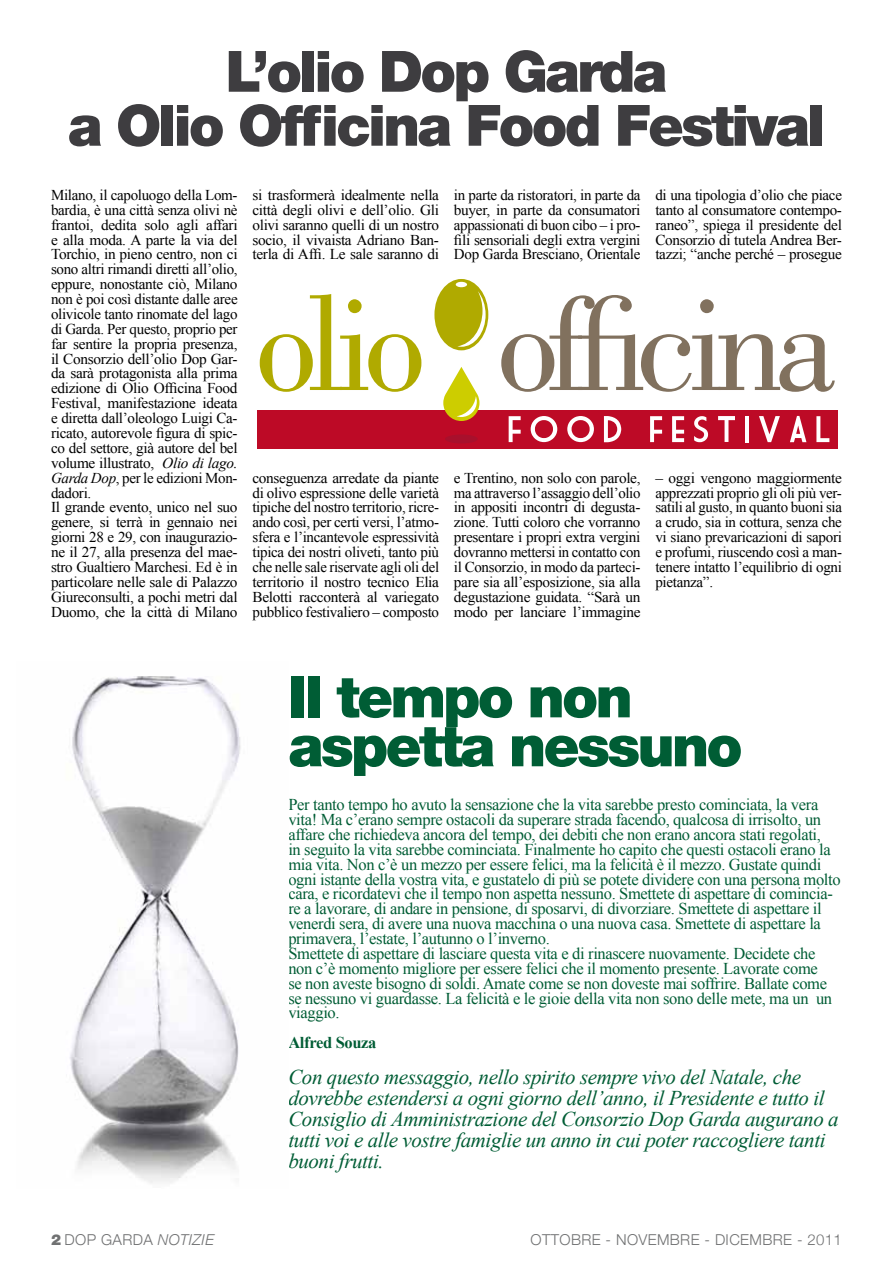
<style>
.page{position:relative;width:893px;height:1263px;background:#fff}
.page>*{position:absolute;margin:0;border:0;box-sizing:border-box;transform-origin:0 0}
.t1{font:900 57.75px/48.9px "Helvetica Neue LT Std";letter-spacing:-.05em;color:#005d35}
.t2{font:900 57px/54px "Helvetica Neue LT Std";letter-spacing:-.05em;color:#3e3d40;text-align:center}
.t3{font:italic 21px/21px "Times New Roman";letter-spacing:-.02em;color:#005d35}
.t4{font:16.5px/14.9px "Times New Roman";letter-spacing:-.02em;color:#005d35}
.t5{font:700 16.5px "Times New Roman";letter-spacing:-.02em;color:#005d35}
.t6{font:15px/14.9px "Times New Roman";letter-spacing:-.02em;color:#000;text-align:justify}
.t7{font:300 15px "Helvetica Neue";letter-spacing:.025em;color:#707172}
.s1{font-style:italic}
.s2{font-family:"Helvetica Neue LT Std";font-weight:900}
</style>
<div class="page">
<img style="left:70px;top:676px;width:171px;height:507px">
<div style="left:257px;top:410px;width:580px;height:38px;background:#bd0a26"></div>
<svg style="left:509px;top:416px;width:12px;height:26px"></svg>
<svg style="left:531px;top:416px;width:26px;height:26px"></svg>
<svg style="left:567px;top:416px;width:27px;height:26px"></svg>
<svg style="left:604px;top:416px;width:17px;height:26px"></svg>
<svg style="left:650px;top:416px;width:12px;height:26px"></svg>
<svg style="left:672px;top:416px;width:12px;height:26px"></svg>
<svg style="left:694px;top:416px;width:14px;height:26px"></svg>
<svg style="left:718px;top:416px;width:17px;height:26px"></svg>
<hr style="left:745px;top:416px;width:4px;height:26px;background:#fff">
<svg style="left:759px;top:416px;width:21px;height:26px"></svg>
<svg style="left:790px;top:416px;width:16px;height:26px"></svg>
<svg style="left:816px;top:416px;width:13px;height:26px"></svg>
<svg style="left:260px;top:294px;width:161px;height:98px"></svg>
<svg style="left:501px;top:295px;width:334px;height:97px"></svg>
<div style="left:434px;top:279px;width:54px;height:71px;background:#b0aa00;border-radius:50%"></div>
<svg style="left:457px;top:291px;width:29px;height:56px"></svg>
<div style="left:456px;top:282px;width:11px;height:5px;background:#fff;border-radius:50%"></div>
<svg style="left:443px;top:367px;width:36px;height:54px"></svg>
<div style="left:445px;top:434px;width:33px;height:9px;background:#a8102c;border-radius:50%"></div>
<h2 class="t2" style="left:68px;top:44px;width:759px">L’olio Dop Garda<br>a Olio Officina Food Festival</h2>
<p class="t6" style="left:51px;top:187px;width:188px;text-align:left">Milano, il capoluogo della Lom&shy;bardia, è una città senza olivi nè frantoi, dedita solo agli affari e alla moda. A parte la via del<br>Torchio, in pieno centro, non ci sono altri rimandi diretti all’olio, eppure, nonostante ciò, Milano non è poi così distante dalle aree olivicole tanto rinomate del lago di Garda. Per questo, proprio per far sentire la propria presenza, il Consorzio dell’olio Dop Gar&shy;da sarà protagonista alla prima edizione di Olio Officina Food<br>Festival, manifestazione ideata e diretta dall’oleologo Luigi Ca&shy;ricato, autorevole figura di spic&shy;co del settore, già autore del bel volume illustrato, <span class="s1">Olio di lago.<br>Garda Dop</span>, per le edizioni Mon&shy;dadori.<br>Il grande evento, unico nel suo genere, si terrà in gennaio nei giorni 28 e 29, con inaugurazio&shy;ne il 27, alla presenza del mae&shy;stro Gualtiero Marchesi. Ed è in particolare nelle sale di Palazzo<br>Giureconsulti, a pochi metri dal<br>Duomo, che la città di Milano</p>
<p class="t6" style="left:252px;top:187px;width:188px">si trasformerà idealmente nella città degli olivi e dell’olio. Gli olivi saranno quelli di un nostro socio, il vivaista Adriano Ban&shy;terla di Affi. Le sale saranno di</p>
<p class="t6" style="left:252px;top:470px;width:188px">conseguenza arredate da piante di olivo espressione delle varietà tipiche del nostro territorio, ricre&shy;ando così, per certi versi, l’atmo&shy;sfera e l’incantevole espressività tipica dei nostri oliveti, tanto più che nelle sale riservate agli oli del territorio il nostro tecnico Elia Belotti racconterà al variegato pubblico festivaliero – composto</p>
<p class="t6" style="left:454px;top:187px;width:188px">in parte da ristoratori, in parte da buyer, in parte da consumatori appassionati di buon cibo – i pro&shy;fili sensoriali degli extra vergini Dop Garda Bresciano, Orientale</p>
<p class="t6" style="left:655px;top:187px;width:188px">di una tipologia d’olio che piace tanto al consumatore contempo&shy;raneo”, spiega il presidente del Consorzio di tutela Andrea Ber&shy;tazzi; “anche perché – prosegue</p>
<p class="t6" style="left:454px;top:470px;width:188px">e Trentino, non solo con parole, ma attraverso l’assaggio dell’olio in appositi incontri di degusta&shy;zione. Tutti coloro che vorranno presentare i propri extra vergini dovranno mettersi in contatto con il Consorzio, in modo da parteci&shy;pare sia all’esposizione, sia alla degustazione guidata. “Sarà un modo per lanciare l’immagine</p>
<p class="t6" style="left:655px;top:470px;width:188px">– oggi vengono maggiormente apprezzati proprio gli oli più ver&shy;satili al gusto, in quanto buoni sia a crudo, sia in cottura, senza che vi siano prevaricazioni di sapori e profumi, riuscendo così a man&shy;tenere intatto l’equilibrio di ogni pietanza”.</p>
<h1 class="t1" style="left:288px;top:672px;width:456px">Il tempo non aspetta nessuno</h1>
<p class="t4" style="left:288px;top:797px;width:554px">Per tanto tempo ho avuto la sensazione che la vita sarebbe presto cominciata, la vera vita! Ma c’erano sempre ostacoli da superare strada facendo, qualcosa di irrisolto, un affare che richiedeva ancora del tempo, dei debiti che non erano ancora stati regolati,<br>in seguito la vita sarebbe cominciata. Finalmente ho capito che questi ostacoli erano la mia vita. Non c’è un mezzo per essere felici, ma la felicità è il mezzo. Gustate quindi ogni istante della vostra vita, e gustatelo di più se potete dividere con una persona molto cara, e ricordatevi che il tempo non aspetta nessuno. Smettete di aspettare di comincia&shy;re a lavorare, di andare in pensione, di sposarvi, di divorziare. Smettete di aspettare il venerdi sera, di avere una nuova macchina o una nuova casa. Smettete di aspettare la primavera, l’estate, l’autunno o l’inverno.<br>Smettete di aspettare di lasciare questa vita e di rinascere nuovamente. Decidete che non c’è momento migliore per essere felici che il momento presente. Lavorate come<br>se non aveste bisogno di soldi. Amate come se non doveste mai soffrire. Ballate come se nessuno vi guardasse. La felicità e le gioie della vita non sono delle mete, ma un un viaggio.</p>
<p class="t5" style="left:288px;top:1031px;width:90px">Alfred Souza</p>
<p class="t3" style="left:288px;top:1066px;width:552px">Con questo messaggio, nello spirito sempre vivo del Natale, che dovrebbe estendersi a ogni giorno dell’anno, il Presidente e tutto il Consiglio di Amministrazione del Consorzio Dop Garda augurano a tutti voi e alle vostre famiglie un anno in cui poter raccogliere tanti buoni frutti.</p>
<p class="t7" style="left:51px;top:1227px;width:164px"><span class="s2">2</span> DOP GARDA <span class="s1">NOTIZIE</span></p>
<p class="t7" style="left:531px;top:1227px;width:313px">OTTOBRE - NOVEMBRE - DICEMBRE - 2011</p>
</div>
